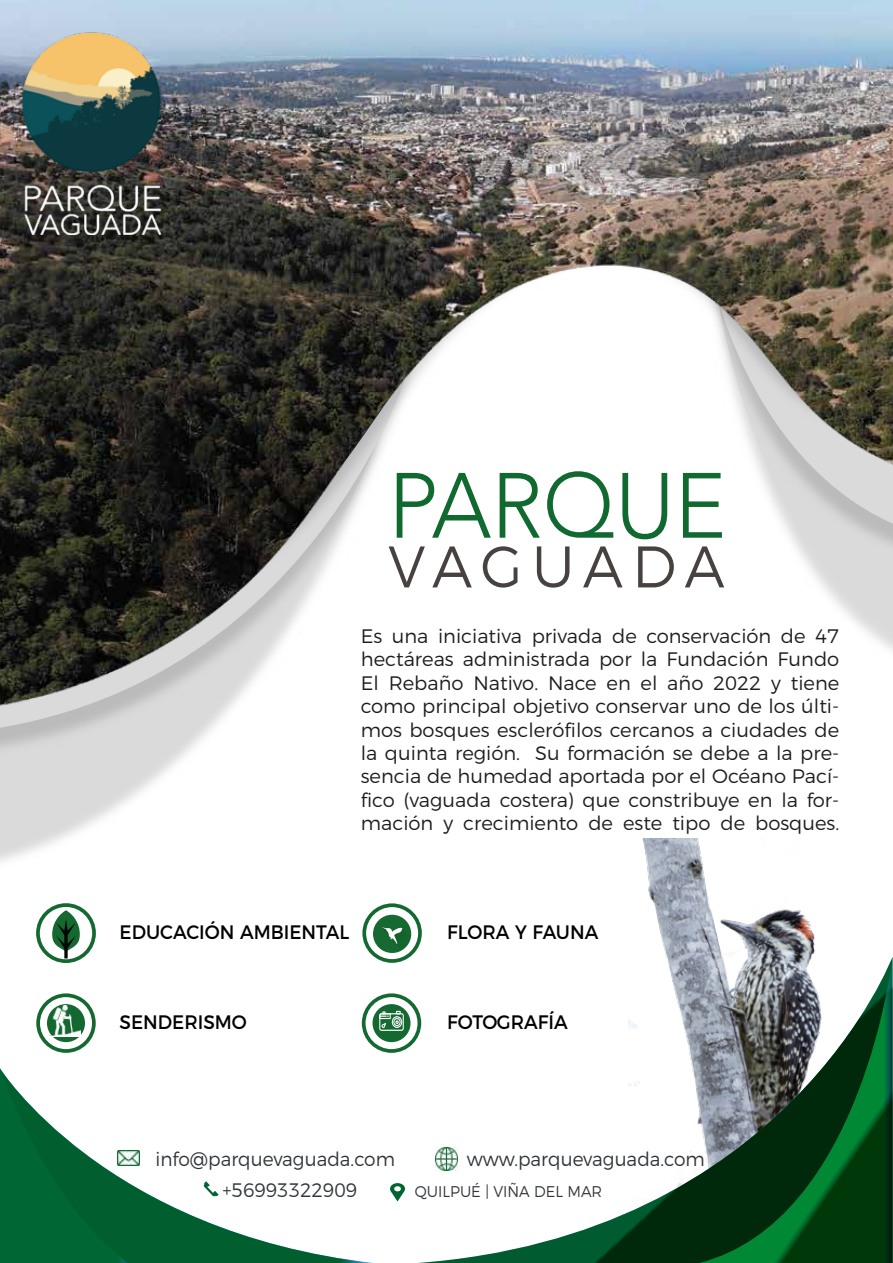
<style>
.page{position:relative;width:893px;height:1263px;background:#fff}
.page>*{position:absolute;margin:0;border:0;box-sizing:border-box;transform-origin:0 0}
.t1{font:300 91.5px "Avenir";color:#10692f;scale:.95 1}
.t2{font:300 58.5px "Montserrat";letter-spacing:.155em;color:#47423f;scale:.95 1}
.t3{font:300 19.5px/23.4px "Montserrat";color:#1d1d1b;text-align:justify}
.t4{font:300 19.5px "Montserrat";color:#2e353a;scale:.95 1}
.t5{font:19.5px "Montserrat";color:#000;scale:.95 1}
.t6{font:300 15.45px "Montserrat";color:#2e353a;scale:.95 1}
</style>
<div class="page">
<img style="left:642px;top:839px;width:173px;height:117px">
<svg style="left:0;top:805px;width:122px;height:55px"></svg>
<svg style="left:0;top:711px;width:245px;height:25px;background:#d6d7d6"></svg>
<img style="left:0;top:0;width:892px;height:711px">
<svg style="left:418px;top:956px;width:281px;height:307px"></svg>
<svg style="left:699px;top:956px;width:193px;height:307px;background:#40664f"></svg>
<svg style="left:362px;top:903px;width:60px;height:60px"></svg>
<svg style="left:36px;top:993px;width:60px;height:60px"></svg>
<svg style="left:47px;top:1004px;width:38px;height:38px"></svg>
<img style="left:50px;top:1005px;width:30px;height:31px">
<svg style="left:36px;top:903px;width:60px;height:60px"></svg>
<svg style="left:362px;top:993px;width:59px;height:60px"></svg>
<svg style="left:128px;top:1150px;width:244px;height:113px"></svg>
<svg style="left:0;top:1068px;width:128px;height:195px"></svg>
<svg style="left:204px;top:1181px;width:15px;height:15px"></svg>
<svg style="left:390px;top:1183px;width:15px;height:18px"></svg>
<img style="left:117px;top:1151px;width:22px;height:15px">
<img style="left:435px;top:1148px;width:23px;height:22px">
<img style="left:18px;top:27px;width:148px;height:207px">
<h1 class="t1" style="left:388px;top:452px;width:357px">PARQUE</h1>
<h2 class="t2" style="left:388px;top:521px;width:355px">VAGUADA</h2>
<p class="t3" style="left:361px;top:623px;width:480px">Es una iniciativa privada de conservación de 47 hectáreas administrada por la Fundación Fundo El Rebaño Nativo. Nace en el año 2022 y tiene como principal objetivo conservar uno de los últi&shy;mos bosques esclerófilos cercanos a ciudades de la quinta región. Su formación se debe a la pre&shy;sencia de humedad aportada por el Océano Pací&shy;fico (vaguada costera) que constribuye en la for&shy;mación y crecimiento de este tipo de bosques.</p>
<p class="t5" style="left:120px;top:916px;width:243px">EDUCACIÓN AMBIENTAL</p>
<p class="t5" style="left:120px;top:1006px;width:136px">SENDERISMO</p>
<p class="t5" style="left:447px;top:916px;width:161px">FLORA Y FAUNA</p>
<p class="t5" style="left:447px;top:1006px;width:128px">FOTOGRAFÍA</p>
<p class="t4" style="left:156px;top:1144px;width:254px">info@parquevaguada.com</p>
<p class="t4" style="left:467px;top:1144px;width:252px">www.parquevaguada.com</p>
<p class="t4" style="left:222px;top:1174px;width:143px">+56993322909</p>
<p class="t6" style="left:415px;top:1179px;width:199px">QUILPUÉ | VIÑA DEL MAR</p>
</div>
